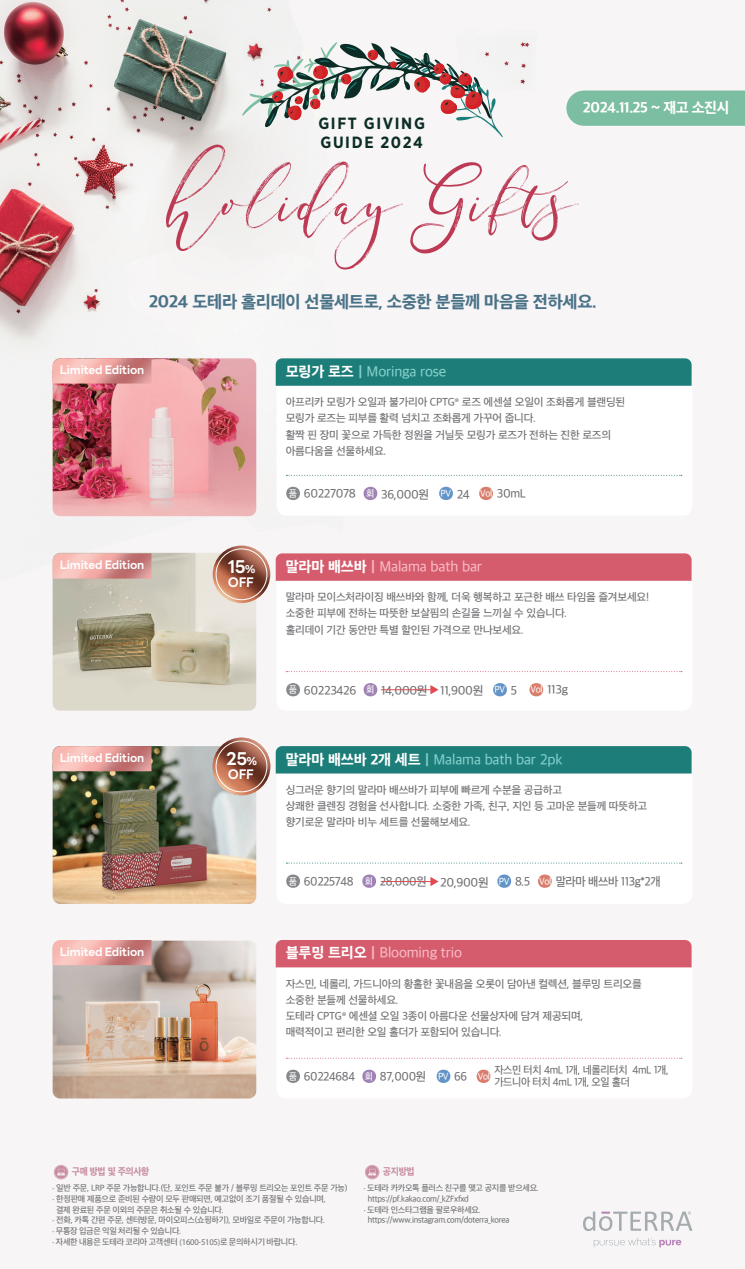
<style>
.page{position:relative;width:745px;height:1269px;background:#fff}
.page>*{position:absolute;margin:0;border:0;box-sizing:border-box;transform-origin:0 0}
.t1{font:118.25px "Festive Script Rough Ink";color:#bc3a54}
.t2{font:17.5px "Apple SD Gothic Neo EB00";letter-spacing:-.02em;color:#4a7287}
.t3{font:700 17.5px "LINE Seed Sans KR";color:#fff}
.t4{font:700 16.25px/19px "Gotham Narrow";letter-spacing:.1em;color:#0c2d25}
.t5{font:15px "Apple SD Gothic Neo M00";letter-spacing:-.01em;color:#84cfcb}
.t6{font:15px "Apple SD Gothic Neo M00";letter-spacing:-.01em;color:#f8bac6}
.t7{font:15px "Apple SD Gothic Neo EB00";letter-spacing:-.03em;color:#fff}
.t8{font:700 13.12px "LINE Seed Sans KR";letter-spacing:-.03em;color:#fff}
.t9{font:12.5px "Apple SD Gothic Neo M00";letter-spacing:-.03em;color:#6c6d70}
.t10{font:12.5px "Apple SD Gothic Neo M00";letter-spacing:-.03em;color:#6c6d70;scale:.95 1}
.t11{font:700 11.62px "LINE Seed Sans KR";letter-spacing:-.01em;color:#fff}
.t12{font:11.25px/16.2px "Apple SD Gothic Neo M00";letter-spacing:-.02em;color:#6c6d70}
.t13{font:11.25px/12.5px "Apple SD Gothic Neo M00";letter-spacing:-.02em;color:#6c6d70;scale:.95 1}
.t14{font:10px "Apple SD Gothic Neo EB00";letter-spacing:-.03em;color:#c98c9f;scale:.94 1}
.t15{font:10px "Apple SD Gothic Neo M00";color:#fff;scale:.95 1}
.t16{font:8.75px "Apple SD Gothic Neo M00";letter-spacing:-.025em;color:#6c6d70}
.s1{font-family:"Apple SD Gothic Neo EB00";color:#fff}
.s2{font-family:"Apple SD Gothic Neo EB00"}
.s3{font-family:"Myriad Pro"}
.s4{font-size:10px;color:#fff}
.s5{font-size:10.88px}
.s6{font-size:12.5px;color:#6c6d70}
</style>
<div class="page">
<img style="left:0;top:0;width:744px;height:1248px">
<div style="left:566px;top:91px;width:178px;height:35px;background:#7cbea1"></div>
<svg style="left:242px;top:42px;width:260px;height:96px"></svg>
<svg style="left:54px;top:1165px;width:14px;height:14px"></svg>
<div style="left:365px;top:1165px;width:14px;height:14px;background:#d7aab8;border-radius:50%"></div>
<svg style="left:365px;top:1165px;width:13px;height:14px"></svg>
<svg style="left:582px;top:1211px;width:110px;height:20px"></svg>
<svg style="left:593px;top:1238px;width:88px;height:9px"></svg>
<img style="left:53px;top:746px;width:203px;height:158px">
<img style="left:53px;top:940px;width:203px;height:158px">
<img style="left:53px;top:553px;width:203px;height:158px">
<img style="left:53px;top:358px;width:203px;height:158px">
<div style="left:276px;top:565px;width:416px;height:146px;background:#fff;border-radius:10px"></div>
<svg style="left:275px;top:553px;width:416px;height:28px"></svg>
<svg style="left:286px;top:671px;width:395px;height:1px"></svg>
<svg style="left:286px;top:683px;width:14px;height:14px"></svg>
<svg style="left:363px;top:683px;width:14px;height:14px"></svg>
<svg style="left:493px;top:683px;width:13px;height:14px"></svg>
<svg style="left:529px;top:683px;width:14px;height:14px"></svg>
<div style="left:276px;top:758px;width:416px;height:146px;background:#fff;border-radius:10px"></div>
<div style="left:275px;top:746px;width:416px;height:27px;background:#1d7d79"></div>
<div style="left:276px;top:952px;width:416px;height:146px;background:#fff;border-radius:10px"></div>
<div style="left:275px;top:940px;width:416px;height:27px;background:#d55c6c"></div>
<svg style="left:286px;top:1057px;width:395px;height:26px"></svg>
<hr style="left:380px;top:689px;width:51px;height:1px;background:#e04c52">
<svg style="left:430px;top:685px;width:8px;height:9px"></svg>
<svg style="left:286px;top:862px;width:395px;height:26px"></svg>
<svg style="left:212px;top:545px;width:58px;height:58px"></svg>
<div style="left:215px;top:548px;width:52px;height:52px;border:1px solid #fff;border-radius:50%"></div>
<svg style="left:212px;top:738px;width:58px;height:57px"></svg>
<div style="left:215px;top:740px;width:52px;height:52px;border:1px solid #fff;border-radius:50%"></div>
<div style="left:276px;top:370px;width:416px;height:146px;background:#fff;border-radius:10px"></div>
<svg style="left:275px;top:358px;width:416px;height:28px"></svg>
<svg style="left:286px;top:474px;width:395px;height:2px"></svg>
<svg style="left:286px;top:486px;width:14px;height:14px"></svg>
<svg style="left:363px;top:486px;width:14px;height:14px"></svg>
<svg style="left:439px;top:486px;width:13px;height:14px"></svg>
<svg style="left:479px;top:486px;width:13px;height:14px"></svg>
<svg style="left:53px;top:358px;width:98px;height:25px"></svg>
<svg style="left:53px;top:940px;width:98px;height:25px"></svg>
<svg style="left:53px;top:553px;width:98px;height:26px"></svg>
<svg style="left:53px;top:746px;width:98px;height:25px"></svg>
<h3 class="t7" style="left:582px;top:97px;width:148px">2024.11.25 ~ 재고 소진시</h3>
<h3 class="t4" style="left:318px;top:114px;width:108px">GIFT GIVING<br>GUIDE 2024</h3>
<h1 class="t1" style="left:173px;top:134px;width:407px">holiday Gifts</h1>
<h2 class="t2" style="left:149px;top:288px;width:449px">2024 도테라 홀리데이 선물세트로, 소중한 분들께 마음을 전하세요.</h2>
<p class="t11" style="left:60px;top:365px;width:86px">Limited Edition</p>
<h3 class="t5" style="left:285px;top:361px;width:162px"><span class="s1">모링가 로즈</span><span class="s2">ㅣ</span>Moringa rose</h3>
<p class="t12" style="left:285px;top:393px;width:341px">아프리카 모링가 오일과 불가리아 CPTG<span class="s3">®</span> 로즈 에센셜 오일이 조화롭게 블랜딩된 모링가 로즈는 피부를 활력 넘치고 조화롭게 가꾸어 줍니다.<br>활짝 핀 장미 꽃으로 가득한 정원을 거닐듯 모링가 로즈가 전하는 진한 로즈의 아름다움을 선물하세요.</p>
<p class="t9" style="left:288px;top:485px;width:238px"><span class="s4">품</span> 60227078 <span class="s4">회</span> 36,000원 <span class="s4">PV</span> 24 <span class="s4">Vol</span> 30mL</p>
<p class="t11" style="left:60px;top:560px;width:86px">Limited Edition</p>
<h2 class="t3" style="left:228px;top:558px;width:29px">15<span class="s5">%</span></h2>
<p class="t8" style="left:228px;top:576px;width:27px">OFF</p>
<h3 class="t6" style="left:285px;top:556px;width:198px"><span class="s1">말라마 배쓰바</span><span class="s2">ㅣ</span>Malama bath bar</h3>
<p class="t12" style="left:285px;top:588px;width:364px">말라마 모이스처라이징 배쓰바와 함께, 더욱 행복하고 포근한 배쓰 타임을 즐겨보세요! 소중한 피부에 전하는 따뜻한 보살핌의 손길을 느끼실 수 있습니다.<br>홀리데이 기간 동안만 특별 할인된 가격으로 만나보세요.</p>
<p class="t9" style="left:288px;top:682px;width:280px"><span class="s4">품</span> 60223426 <span class="s4">회</span> 14,000원 11,900원 <span class="s4">PV</span> 5 <span class="s4">Vol</span> 113g</p>
<p class="t11" style="left:60px;top:752px;width:86px">Limited Edition</p>
<h2 class="t3" style="left:226px;top:750px;width:32px">25<span class="s5">%</span></h2>
<p class="t8" style="left:228px;top:768px;width:27px">OFF</p>
<h3 class="t5" style="left:285px;top:749px;width:278px"><span class="s1">말라마 배쓰바 2개 세트</span><span class="s2">ㅣ</span>Malama bath bar 2pk</h3>
<p class="t12" style="left:285px;top:781px;width:363px">싱그러운 향기의 말라마 배쓰바가 피부에 빠르게 수분을 공급하고<br>상쾌한 클렌징 경험을 선사합니다. 소중한 가족, 친구, 지인 등 고마운 분들께 따뜻하고 향기로운 말라마 비누 세트를 선물해보세요.</p>
<p class="t10" style="left:288px;top:873px;width:147px"><span class="s4">품</span> 60225748 <span class="s4">회</span> 28,000원</p>
<p class="t10" style="left:498px;top:873px;width:172px"><span class="s4">PV</span> 8.5 <span class="s4">Vol</span> 말라마 배쓰바 113g*2개</p>
<p class="t9" style="left:440px;top:873px;width:50px">20,900원</p>
<p class="t11" style="left:60px;top:946px;width:86px">Limited Edition</p>
<h3 class="t6" style="left:285px;top:943px;width:177px"><span class="s1">블루밍 트리오</span><span class="s2">ㅣ</span>Blooming trio</h3>
<p class="t12" style="left:285px;top:974px;width:357px">자스민, 네롤리, 가드니아의 황홀한 꽃내음을 오롯이 담아낸 컬렉션, 블루밍 트리오를 소중한 분들께 선물하세요.<br>도테라 CPTG<span class="s3">®</span> 에센셜 오일 3종이 아름다운 선물상자에 담겨 제공되며,<br>매력적이고 편리한 오일 홀더가 포함되어 있습니다.</p>
<p class="t10" style="left:288px;top:1068px;width:90px"><span class="s4">품</span> 60224684 <span class="s4">회</span></p>
<p class="t15" style="left:438px;top:1069px;width:56px">PV <span class="s6">66</span> Vol</p>
<p class="t13" style="left:494px;top:1062px;width:185px">자스민 터치 4mL 1개, 네롤리터치 4mL 1개, 가드니아 터치 4mL 1개, 오일 홀더</p>
<p class="t10" style="left:379px;top:1068px;width:50px">87,000원</p>
<p class="t14" style="left:72px;top:1164px;width:84px">구매 방법 및 주의사항</p>
<p class="t16" style="left:53px;top:1181px;width:296px"><span class="s3">∙</span> 일반 주문, LRP 주문 가능합니다.(단, 포인트 주문 불가 / 블루밍 트리오는 포인트 주문 가능)</p>
<p class="t16" style="left:53px;top:1192px;width:274px"><span class="s3">∙</span> 한정판매 제품으로 준비된 수량이 모두 판매되면, 예고없이 조기 품절될 수 있습니며,</p>
<p class="t16" style="left:56px;top:1203px;width:169px">결제 완료된 주문 이외의 주문은 취소될 수 있습니다.</p>
<p class="t16" style="left:53px;top:1214px;width:274px"><span class="s3">∙</span> 전화, 카톡 간편 주문, 센터방문, 마이오피스(쇼핑하기), 모바일로 주문이 가능합니다.</p>
<p class="t16" style="left:53px;top:1225px;width:130px"><span class="s3">∙</span> 무통장 입금은 익일 처리될 수 있습니다<span class="s3">.</span></p>
<p class="t16" style="left:53px;top:1236px;width:246px"><span class="s3">∙</span> 자세한 내용은 도테라 코리아 고객센터 <span class="s3">(1600-5105)</span>로 문의하시기 바랍니다<span class="s3">.</span></p>
<p class="t14" style="left:382px;top:1164px;width:35px">공지방법</p>
<p class="t16" style="left:363px;top:1181px;width:177px"><span class="s3">∙</span> 도테라 카카오톡 플러스 친구를 맺고 공지를 받으세요.</p>
<p class="t16" style="left:367px;top:1192px;width:103px">https://pf.kakao.com/_kZFxfxd</p>
<p class="t16" style="left:363px;top:1203px;width:119px"><span class="s3">∙</span> 도테라 인스타그램을 팔로우하세요.</p>
<p class="t16" style="left:367px;top:1214px;width:143px">https://www.instagram.com/doterra_korea</p>
</div>
